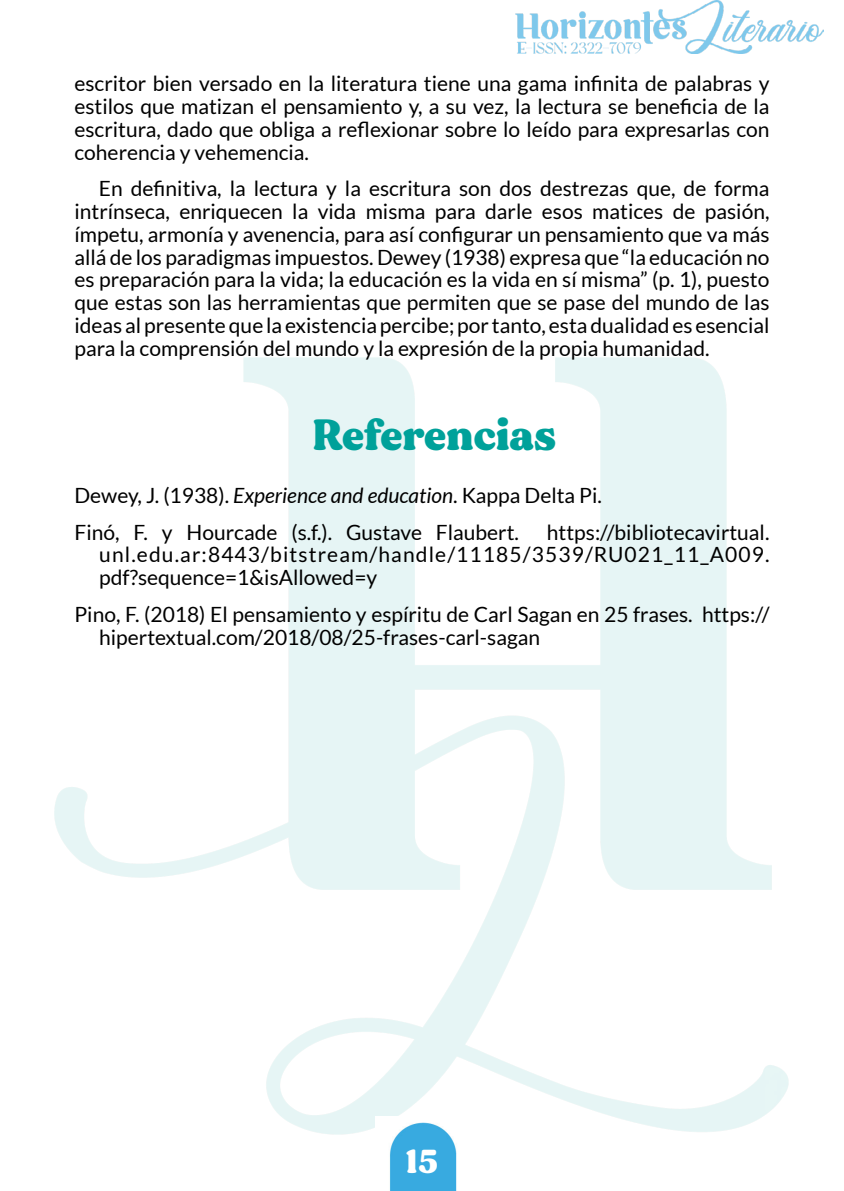
<style>
.page{position:relative;width:844px;height:1191px;background:#fff}
.page>*{position:absolute;margin:0;border:0;box-sizing:border-box;transform-origin:0 0}
.t1{font:43.75px "MADE Gentle";letter-spacing:.01em;color:#00a19a}
.t2{font:33.25px "MADE Gentle";color:#fff}
.t3{font:21px/22.8px "Lato";color:#000;text-align:justify}
.s1{font-style:italic}
</style>
<div class="page">
<img style="left:55px;top:357px;width:733px;height:777px">
<img style="left:375px;top:1116px;width:93px;height:75px">
<img style="left:515px;top:0;width:307px;height:54px">
<p class="t3" style="left:74px;top:72px;width:696px">escritor bien versado en la literatura tiene una gama infinita de palabras y estilos que matizan el pensamiento y, a su vez, la lectura se beneficia de la escritura, dado que obliga a reflexionar sobre lo leído para expresarlas con coherencia y vehemencia.</p>
<p class="t3" style="left:74px;top:177px;width:696px;text-indent:25px">En definitiva, la lectura y la escritura son dos destrezas que, de forma intrínseca, enriquecen la vida misma para darle esos matices de pasión, ímpetu, armonía y avenencia, para así configurar un pensamiento que va más allá de los paradigmas impuestos. Dewey (1938) expresa que “la educación no es preparación para la vida; la educación es la vida en sí misma” (p. 1), puesto que estas son las herramientas que permiten que se pase del mundo de las ideas al presente que la existencia percibe; por tanto, esta dualidad es esencial para la comprensión del mundo y la expresión de la propia humanidad.</p>
<h1 class="t1" style="left:312px;top:405px;width:245px">Referencias</h1>
<p class="t3" style="left:74px;top:476px;width:529px;line-height:36.8px">Dewey, J. (1938). <span class="s1">Experience and education</span>. Kappa Delta Pi.<br>Finó, F. y Hourcade (s.f.). Gustave Flaubert.</p>
<p class="t3" style="left:99px;top:520px;width:671px;text-indent:447px">https://bibliotecavirtual. unl.edu.ar:8443/bitstream/handle/11185/3539/RU021_11_A009. pdf?sequence=1&amp;isAllowed=y</p>
<p class="t3" style="left:99px;top:602px;width:671px;text-indent:-25px">Pino, F. (2018) El pensamiento y espíritu de Carl Sagan en 25 frases. https:// hipertextual.com/2018/08/25-frases-carl-sagan</p>
<h2 class="t2" style="left:405px;top:1139px;width:34px">15</h2>
</div>
